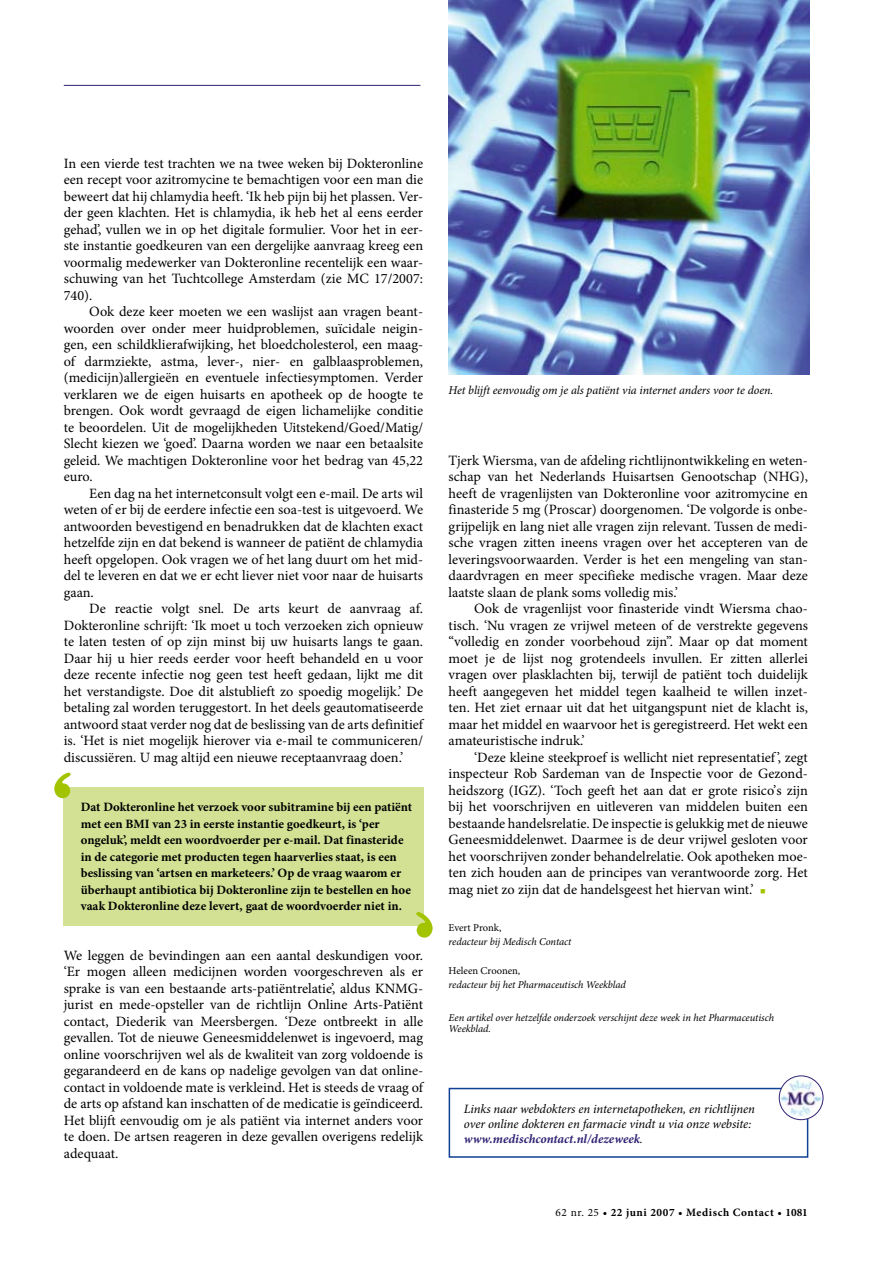
<style>
.page{position:relative;width:893px;height:1263px;background:#fff}
.page>*{position:absolute;margin:0;border:0;box-sizing:border-box;transform-origin:0 0}
.t1{font:72px "Stencil Std";color:#a2c400}
.t2{font:14.25px/16.5px "Minion Pro";color:#000;text-align:justify}
.t3{font:700 12.75px/16.5px "Minion Pro";color:#000}
.t4{font:italic 12.75px/15px "Minion Pro";letter-spacing:-.005em;color:#000}
.t5{font:italic 12px "Minion Pro";letter-spacing:-.005em;color:#000}
.t6{font:700 11.25px "Minion Pro";letter-spacing:.05em;color:#000}
.t7{font:italic 10.5px/10.9px "Minion Pro";letter-spacing:-.005em;color:#000}
.t8{font:10.5px "Minion Pro";color:#000}
.s1{color:#a2c400}
.s2{font-weight:700;color:#2f2274}
.s3{font-weight:400}
</style>
<div class="page">
<div style="left:63px;top:788px;width:361px;height:138px;background:#d3e194"></div>
<img style="left:448px;top:0;width:361px;height:374px">
<div style="left:449px;top:1088px;width:359px;height:70px;border:2px solid #0e4096"></div>
<svg style="left:779px;top:1076px;width:44px;height:44px"></svg>
<img style="left:780px;top:1078px;width:42px;height:38px">
<div style="left:779px;top:1075px;width:44px;height:45px;border:1px solid #2f2274;border-radius:50%"></div>
<hr style="left:64px;top:85px;width:356px;height:1px;background:#2f2274">
<p class="t2" style="left:64px;top:155px;width:361px">In een vierde test trachten we na twee weken bij Dokteronline een recept voor azitromycine te bemachtigen voor een man die beweert dat hij chlamydia heeft. ‘Ik heb pijn bij het plassen. Ver&shy;der geen klachten. Het is chlamydia, ik heb het al eens eerder gehad’, vullen we in op het digitale formulier. Voor het in eer&shy;ste instantie goedkeuren van een dergelijke aanvraag kreeg een voormalig medewerker van Dokteronline recentelijk een waar&shy;schuwing van het Tucht-college Amsterdam (zie MC 17/2007:<br>740).</p>
<p class="t2" style="left:64px;top:303px;width:361px;text-indent:26px">Ook deze keer moeten we een waslijst aan vragen beant&shy;woorden over onder meer huidproblemen, suïcidale neigin&shy;gen, een schildklierafwijking, het bloedcholesterol, een maag&shy;of darmziekte, astma, lever-, nier- en galblaasproblemen, (medicijn)allergieën en eventuele infectiesymptomen. Verder verklaren we de eigen huisarts en apotheek op de hoogte te brengen. Ook wordt gevraagd de eigen lichamelijke conditie te beoordelen. Uit de mogelijkheden Uitstekend/Goed/Matig/ Slecht kiezen we ‘goed’. Daarna worden we naar een betaalsite geleid. We machtigen Dokteronline voor het bedrag van 45,22 euro.</p>
<p class="t2" style="left:64px;top:485px;width:361px;text-indent:26px">Een dag na het internetconsult volgt een e-mail. De arts wil weten of er bij de eerdere infectie een soa-test is uitgevoerd. We antwoorden bevestigend en benadrukken dat de klachten exact hetzelfde zijn en dat bekend is wanneer de patiënt de chlamydia heeft opgelopen. Ook vragen we of het lang duurt om het mid&shy;del te leveren en dat we er echt liever niet voor naar de huisarts gaan.</p>
<p class="t2" style="left:64px;top:600px;width:361px;text-indent:26px">De reactie volgt snel. De arts keurt de aanvraag af.<br>Dokteronline schrijft: ‘Ik moet u toch verzoeken zich opnieuw te laten testen of op zijn minst bij uw huisarts langs te gaan.<br>Daar hij u hier reeds eerder voor heeft behandeld en u voor deze recente infectie nog geen test heeft gedaan, lijkt me dit het verstandigste. Doe dit alstublieft zo spoedig mogelijk.’ De betaling zal worden teruggestort. In het deels geautomatiseerde antwoord staat verder nog dat de beslissing van de arts definitief is. ‘Het is niet mogelijk hierover via e-mail te communiceren/ discussiëren. U mag altijd een nieuwe receptaanvraag doen.’</p>
<p class="t3" style="left:81px;top:799px;width:333px">Dat Dokteronline het verzoek voor subitramine bij een patiënt met een BMI van 23 in eerste instantie goedkeurt, is ‘per ongeluk’, meldt een woordvoerder per e-mail. Dat finasteride in de categorie met producten tegen haarverlies staat, is een beslissing van ‘artsen en marketeers.’ Op de vraag waarom er überhaupt antibiotica bij Dokteronline zijn te bestellen en hoe vaak Dokteronline deze levert, gaat de woordvoerder niet in.</p>
<p class="t2" style="left:64px;top:947px;width:361px">We leggen de bevindingen aan een aantal deskundigen voor. ‘Er mogen alleen medicijnen worden voorgeschreven als er sprake is van een bestaande arts-patiëntrelatie’, aldus KNMG&shy;jurist en mede-opsteller van de richtlijn Online Arts-Patiënt contact, Diederik van Meersbergen. ‘Deze ontbreekt in alle gevallen. Tot de nieuwe Geneesmiddelenwet is ingevoerd, mag online voorschrijven wel als de kwaliteit van zorg voldoende is gegarandeerd en de kans op nadelige gevolgen van dat online&shy;contact in voldoende mate is verkleind. Het is steeds de vraag of de arts op afstand kan inschatten of de medicatie is geïndiceerd.<br>Het blijft eenvoudig om je als patiënt via internet anders voor te doen. De artsen reageren in deze gevallen overigens redelijk adequaat.</p>
<h1 class="t1" style="left:49px;top:754px;width:28px">‘</h1>
<p class="t5" style="left:449px;top:382px;width:326px">Het blijft eenvoudig om je als patiënt via internet anders voor te doen.</p>
<p class="t2" style="left:449px;top:452px;width:361px">Tjerk Wiersma, van de afdeling richtlijnontwikkeling en weten&shy;schap van het Nederlands Huisartsen Genootschap (NHG</p>
<p class="t2" style="left:449px;top:468px;width:361px;text-indent:351px">), heeft de vragenlijsten van Dokteronline voor azitromycine en finasteride 5 mg (Proscar) doorgenomen. ‘De volgorde is onbe&shy;grijpelijk en lang niet alle vragen zijn relevant. Tussen de medi&shy;sche vragen zitten ineens vragen over het accepteren van de leveringsvoorwaarden. Verder is het een mengeling van stan&shy;daardvragen en meer specifieke medische vragen. Maar deze laatste slaan de plank soms volledig mis.’</p>
<p class="t2" style="left:449px;top:600px;width:361px;text-indent:26px">Ook de vragenlijst voor finasteride vindt Wiersma chao&shy;tisch. ‘Nu vragen ze vrijwel meteen of de verstrekte gegevens “volledig en zonder voorbehoud zijn”. Maar op dat moment moet je de lijst nog grotendeels invullen. Er zitten allerlei vragen over plasklachten bij, terwijl de patiënt toch duidelijk heeft aangegeven het middel tegen kaalheid te willen inzet&shy;ten. Het ziet ernaar uit dat het uitgangspunt niet de klacht is, maar het middel en waarvoor het is geregistreerd. Het wekt een amateuristische indruk.’</p>
<p class="t2" style="left:449px;top:749px;width:361px;text-indent:26px">‘Deze kleine steekproef is wellicht niet representatief ’, zegt inspecteur Rob Sardeman van de Inspectie voor de Gezond&shy;heidszorg (IGZ). ‘Toch geeft het aan dat er grote risico’s zijn bij het voorschrijven en uitleveren van middelen buiten een bestaande handelsrelatie. De inspectie is gelukkig met de nieuwe Geneesmiddelenwet. Daarmee is de deur vrijwel gesloten voor het voorschrijven zonder behandelrelatie. Ook apotheken moe&shy;ten zich houden aan de principes van verantwoorde zorg. Het mag niet zo zijn dat de handelsgeest het hiervan wint.’ <span class="s1">■</span></p>
<p class="t8" style="left:449px;top:921px;width:54px">Evert Pronk,</p>
<p class="t7" style="left:449px;top:936px;width:124px">redacteur bij Medisch Contact</p>
<p class="t8" style="left:449px;top:964px;width:73px">Heleen Croonen,</p>
<p class="t7" style="left:449px;top:979px;width:179px">redacteur bij het Pharmaceutisch Weekblad</p>
<p class="t7" style="left:449px;top:1012px;width:327px">Een artikel over hetzelfde onderzoek verschijnt deze week in het Pharmaceutisch<br>Weekblad.</p>
<p class="t4" style="left:464px;top:1101px;width:293px">Links naar webdokters en internetapotheken, en richtlijnen over online dokteren en farmacie vindt u via onze website: <span class="s2">www.medischcontact.nl/dezeweek</span>.</p>
<p class="t6" style="left:556px;top:1204px;width:254px"><span class="s3">62 nr. 25</span> • 22 juni 2007 • Medisch Contact • 1081</p>
</div>
